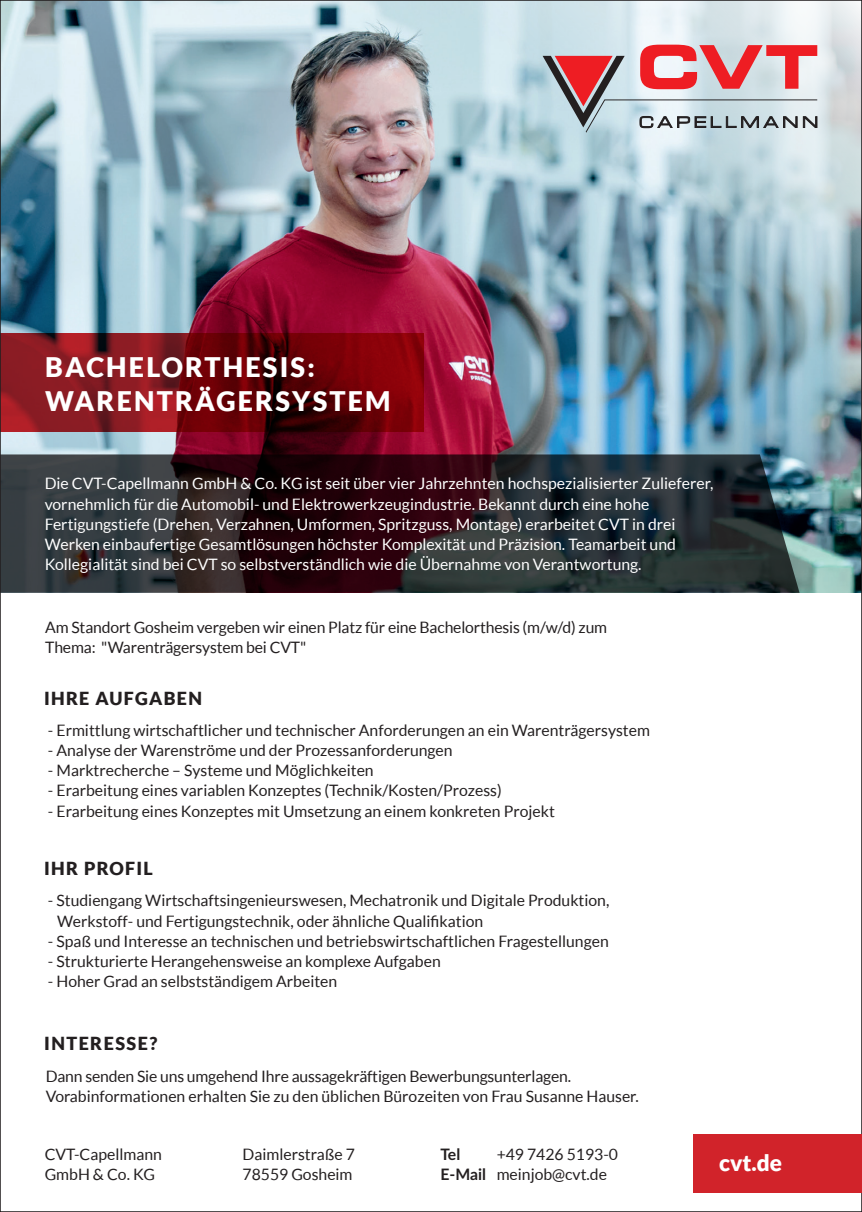
<style>
.page{position:relative;width:862px;height:1212px;background:#fff}
.page>*{position:absolute;margin:0;border:0;box-sizing:border-box;transform-origin:0 0}
.t1{font:900 27px "Lato";letter-spacing:.08em;color:#fff}
.t2{font:900 22.5px "Lato";color:#fff}
.t3{font:900 18px "Lato";letter-spacing:.07em;color:#231f20}
.t4{font:15.75px/20.2px "Lato";color:#231f20}
.t5{font:15.75px/20.2px "Lato";color:#fff}
.t6{font:700 15.75px "Lato";color:#231f20}
.s1{font-weight:700}
</style>
<div class="page">
<img style="left:2px;top:2px;width:857px;height:591px">
<svg style="left:2px;top:454px;width:797px;height:139px;background:#2c272b"></svg>
<svg style="left:2px;top:334px;width:358px;height:98px;background:#720d14"></svg>
<img style="left:360px;top:2px;width:499px;height:498px">
<svg style="left:542px;top:45px;width:274px;height:88px;background:#c9a8ae"></svg>
<div style="left:693px;top:1134px;width:168px;height:59px;background:#d1232a"></div>
<p class="t1" style="left:45px;top:351px;width:271px">BACHELORTHESIS:</p>
<p class="t1" style="left:45px;top:385px;width:347px">WARENTRÄGERSYSTEM</p>
<p class="t5" style="left:45px;top:473px;width:669px">Die CVT-Capellmann GmbH &amp; Co. KG ist seit über vier Jahrzehnten hochspezialisierter Zulieferer, vornehmlich für die Automobil- und Elektrowerkzeugindustrie. Bekannt durch eine hohe Fertigungstiefe (Drehen, Verzahnen, Umformen, Spritzguss, Montage) erarbeitet CVT in drei Werken einbaufertige Gesamtlösungen höchster Komplexität und Präzision. Teamarbeit und Kollegialität sind bei CVT so selbstverständlich wie die Übernahme von Verantwortung.</p>
<p class="t4" style="left:45px;top:617px;width:563px">Am Standort Gosheim vergeben wir einen Platz für eine Bachelorthesis (m/w/d) zum<br>Thema: "Warenträgersystem bei CVT"</p>
<p class="t3" style="left:44px;top:687px;width:159px">IHRE AUFGABEN</p>
<p class="t4" style="left:48px;top:720px;width:603px">- Ermittlung wirtschaftlicher und technischer Anforderungen an ein Warenträgersystem</p>
<p class="t4" style="left:48px;top:740px;width:406px">- Analyse der Warenströme und der Prozessanforderungen</p>
<p class="t4" style="left:48px;top:760px;width:327px">- Marktrecherche – Systeme und Möglichkeiten</p>
<p class="t4" style="left:48px;top:780px;width:455px">- Erarbeitung eines variablen Konzeptes (Technik/Kosten/Prozess)</p>
<p class="t4" style="left:48px;top:801px;width:508px">- Erarbeitung eines Konzeptes mit Umsetzung an einem konkreten Projekt</p>
<p class="t3" style="left:44px;top:858px;width:110px">IHR PROFIL</p>
<p class="t4" style="left:57px;top:890px;width:553px;text-indent:-9px">- Studiengang Wirtschaftsingenieurswesen, Mechatronik und Digitale Produktion,<br>Werkstoff- und Fertigungstechnik, oder ähnliche Qualifikation</p>
<p class="t4" style="left:48px;top:931px;width:562px">- Spaß und Interesse an technischen und betriebswirtschaftlichen Fragestellungen</p>
<p class="t4" style="left:48px;top:951px;width:394px">- Strukturierte Herangehensweise an komplexe Aufgaben</p>
<p class="t4" style="left:48px;top:971px;width:291px">- Hoher Grad an selbstständigem Arbeiten</p>
<p class="t3" style="left:44px;top:1032px;width:115px">INTERESSE?</p>
<p class="t4" style="left:46px;top:1066px;width:594px">Dann senden Sie uns umgehend Ihre aussagekräftigen Bewerbungsunterlagen.<br>Vorabinformationen erhalten Sie zu den üblichen Bürozeiten von Frau Susanne Hauser.</p>
<p class="t4" style="left:45px;top:1144px;width:119px">CVT-Capellmann</p>
<p class="t4" style="left:45px;top:1164px;width:112px">GmbH &amp; Co. KG</p>
<p class="t4" style="left:242px;top:1144px;width:114px">Daimlerstraße 7</p>
<p class="t4" style="left:242px;top:1164px;width:111px">78559 Gosheim</p>
<p class="t6" style="left:440px;top:1142px;width:21px">Tel</p>
<p class="t4" style="left:496px;top:1144px;width:123px">+49 7426 5193-0</p>
<p class="t4" style="left:440px;top:1164px;width:168px"><span class="s1">E-Mail</span> meinjob@cvt.de</p>
<p class="t2" style="left:718px;top:1149px;width:64px">cvt.de</p>
</div>
